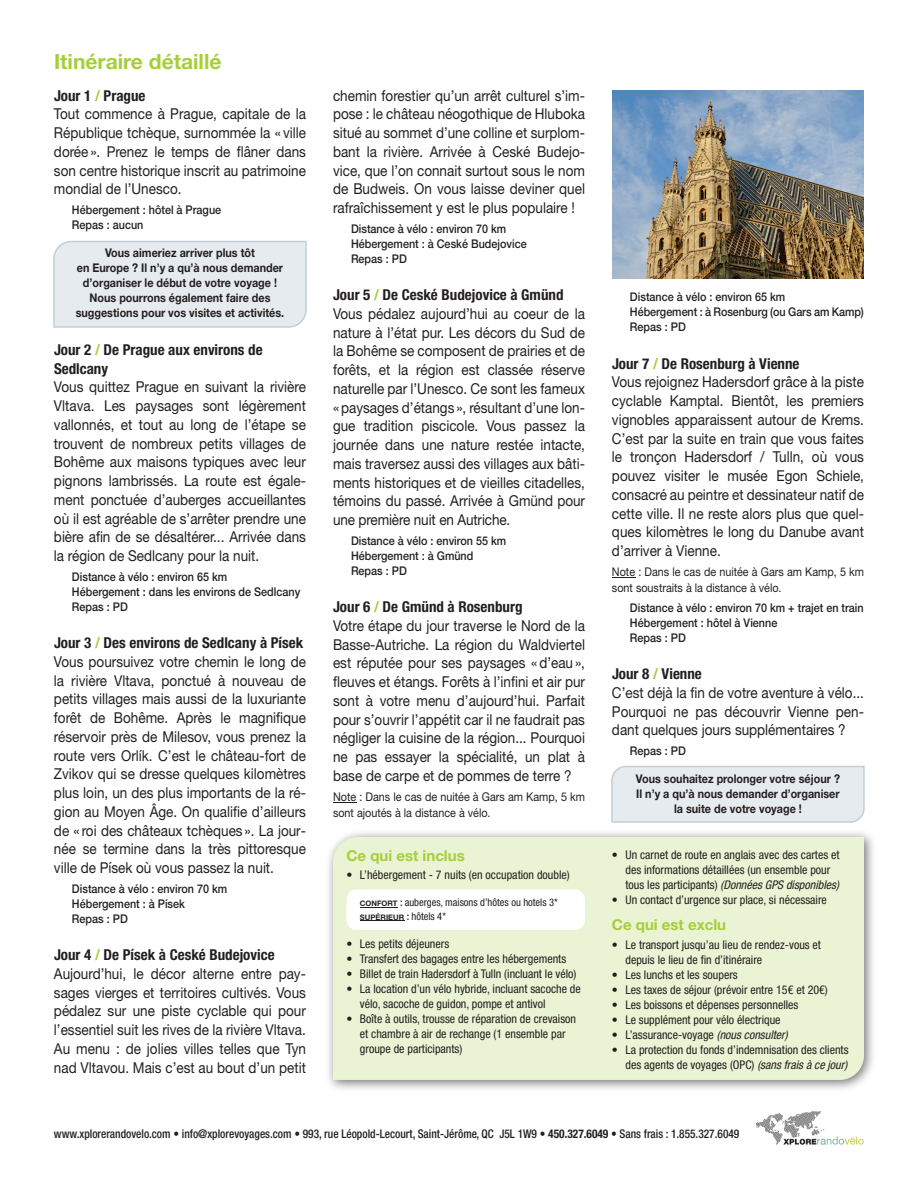
<style>
.page{position:relative;width:918px;height:1188px;background:#fff}
.page>*{position:absolute;margin:0;border:0;box-sizing:border-box;transform-origin:0 0}
.t1{font:700 21px "Helvetica Neue LT Std";color:#a6ce39}
.t2{font:15px/18.8px "Helvetica Neue LT Std";color:#231f20;scale:.9 1}
.t3{font:700 condensed 15px/18.8px "Helvetica Neue LT Std";color:#231f20}
.t4{font:700 15px "Helvetica Neue LT Std";color:#a6ce39}
.t5{font:condensed 12px/15px "Helvetica Neue LT Std";color:#231f20}
.t6{font:500 12px/15px "Helvetica Neue LT Std";color:#231f20;scale:.9 1}
.t7{font:700 12px/15px "Helvetica Neue LT Std";color:#231f20;text-align:center;scale:.9 1}
.t8{font:12px/15.8px "Helvetica Neue LT Std";color:#231f20;scale:.9 1}
.t9{font:500 condensed 12px "Helvetica Neue LT Std";color:#231f20;scale:.95 1}
.t10{font:condensed 10.5px "Helvetica Neue LT Std";color:#231f20}
.t11{font:700 7.65px "Helvetica Neue LT Std";color:#231f20}
.s1{font-weight:700;font-stretch:condensed}
.s2{font-weight:700;font-stretch:condensed;color:#a6ce39}
.s3{color:#a6ce39}
.s4{font-weight:700;font-stretch:normal;font-size:7.65px}
.s5{font-weight:500}
.s6{font-weight:500;font-stretch:condensed;font-size:10.5px}
.s7{font-weight:400;font-stretch:condensed;font-size:10.5px}
.s8{font-style:italic}
.s9{font-weight:700}
</style>
<div class="page">
<svg style="left:53px;top:240px;width:254px;height:88px;background:#e4eaee"></svg>
<svg style="left:333px;top:802px;width:23px;height:1px"></svg>
<svg style="left:611px;top:765px;width:254px;height:58px;background:#e4e9ed"></svg>
<svg style="left:612px;top:577px;width:23px;height:1px"></svg>
<img style="left:328px;top:832px;width:545px;height:257px">
<div style="left:333px;top:837px;width:531px;height:243px;background:#eaf3d4"></div>
<div style="left:346px;top:889px;width:239px;height:41px;background:#fff;border-radius:10px"></div>
<hr style="left:360px;top:907px;width:38px;height:1px;background:#231f20">
<hr style="left:360px;top:920px;width:44px;height:1px;background:#231f20">
<img style="left:612px;top:90px;width:252px;height:189px">
<img style="left:756px;top:1112px;width:108px;height:33px">
<h1 class="t1" style="left:54px;top:54px;width:169px">Itinéraire détaillé</h1>
<p class="t2" style="left:54px;top:88px;width:282px"><span class="s1">Jour 1</span> <span class="s2">/</span> <span class="s1">Prague<br></span>Tout commence à Prague, capitale de la<br>République tchèque, surnommée la « ville dorée ». Prenez le temps de flâner dans son centre historique inscrit au patrimoine mondial de l’Unesco.</p>
<p class="t6" style="left:72px;top:204px;width:167px">Hébergement : hôtel à Prague<br>Repas : aucun</p>
<p class="t7" style="left:76px;top:247px;width:233px">Vous aimeriez arriver plus tôt<br>en Europe ? Il n’y a qu’à nous demander d’organiser le début de votre voyage !<br>Nous pourrons également faire des suggestions pour vos visites et activités.</p>
<p class="t3" style="left:54px;top:342px;width:210px">Jour 2 <span class="s3">/</span> De Prague aux environs de<br>Sedlcany</p>
<p class="t2" style="left:54px;top:380px;width:282px;text-align:justify">Vous quittez Prague en suivant la rivière Vltava. Les paysages sont légèrement vallonnés, et tout au long de l’étape se trouvent de nombreux petits villages de Bohême aux maisons typiques avec leur pignons lambrissés. La route est égale&shy;ment ponctuée d’auberges accueillantes où il est agréable de s’arrêter prendre une bière afin de se désaltérer... Arrivée dans la région de Sedlcany pour la nuit.</p>
<p class="t6" style="left:72px;top:571px;width:255px">Distance à vélo : environ 65 km<br>Hébergement : dans les environs de Sedlcany<br>Repas : PD</p>
<p class="t2" style="left:54px;top:636px;width:282px"><span class="s1">Jour 3</span> <span class="s2">/</span> <span class="s1">Des environs de Sedlcany à Písek </span>Vous poursuivez votre chemin le long de la rivière Vltava, ponctué à nouveau de petits villages mais aussi de la luxuriante forêt de Bohême. Après le magnifique réservoir près de Milesov, vous prenez la route vers Orlík. C’est le château-fort de Zvikov qui se dresse quelques kilomètres plus loin, un des plus importants de la ré&shy;gion au Moyen Âge. On qualifie d’ailleurs de « roi des châteaux tchèques ». La jour&shy;née se termine dans la très pittoresque ville de Písek où vous passez la nuit.</p>
<p class="t6" style="left:72px;top:883px;width:174px">Distance à vélo : environ 70 km<br>Hébergement : à Písek<br>Repas : PD</p>
<p class="t2" style="left:54px;top:948px;width:282px"><span class="s1">Jour 4</span> <span class="s2">/</span> <span class="s1">De Písek à Ceské Budejovice </span>Aujourd’hui, le décor alterne entre pay&shy;sages vierges et territoires cultivés. Vous pédalez sur une piste cyclable qui pour l’essentiel suit les rives de la rivière Vltava.<br>Au menu : de jolies villes telles que Tyn nad Vltavou. Mais c’est au bout d’un petit</p>
<p class="t2" style="left:333px;top:88px;width:282px;text-align:justify">chemin forestier qu’un arrêt culturel s’im&shy;pose : le château néogothique de Hluboka situé au sommet d’une colline et surplom&shy;bant la rivière. Arrivée à Ceské Budejo&shy;vice, que l’on connait surtout sous le nom de Budweis. On vous laisse deviner quel rafraîchissement y est le plus populaire !</p>
<p class="t6" style="left:351px;top:223px;width:197px">Distance à vélo : environ 70 km<br>Hébergement : à Ceské Budejovice<br>Repas : PD</p>
<p class="t2" style="left:333px;top:288px;width:282px"><span class="s1">Jour 5</span> <span class="s2">/</span> <span class="s1">De Ceské Budejovice à Gmünd </span>Vous pédalez aujourd’hui au coeur de la nature à l’état pur. Les décors du Sud de la Bohême se composent de prairies et de forêts, et la région est classée réserve naturelle par l’Unesco. Ce sont les fameux « paysages d’étangs », résultant d’une lon&shy;gue tradition piscicole. Vous passez la journée dans une nature restée intacte, mais traversez aussi des villages aux bâti&shy;ments historiques et de vieilles citadelles, témoins du passé. Arrivée à Gmünd pour une première nuit en Autriche.</p>
<p class="t6" style="left:351px;top:535px;width:174px">Distance à vélo : environ 55 km<br>Hébergement : à Gmünd<br>Repas : PD</p>
<p class="t2" style="left:333px;top:600px;width:282px"><span class="s1">Jour 6</span> <span class="s2">/</span> <span class="s1">De Gmünd à Rosenburg<br></span>Votre étape du jour traverse le Nord de la Basse-Autriche. La région du Waldviertel est réputée pour ses paysages « d’eau », fleuves et étangs. Forêts à l’infini et air pur sont à votre menu d’aujourd’hui. Parfait pour s’ouvrir l’appétit car il ne faudrait pas négliger la cuisine de la région... Pourquoi ne pas essayer la spécialité, un plat à base de carpe et de pommes de terre ?</p>
<p class="t8" style="left:333px;top:791px;width:282px">Note : Dans le cas de nuitée à Gars am Kamp, 5 km sont ajoutés à la distance à vélo.</p>
<p class="t4" style="left:346px;top:850px;width:120px">Ce qui est inclus</p>
<p class="t5" style="left:346px;top:869px;width:225px">• L’hébergement - 7 nuits (en occupation double)</p>
<p class="t10" style="left:360px;top:899px;width:200px"><span class="s4">CONFORT</span> <span class="s5">:</span> auberges, maisons d’hôtes ou hotels 3*</p>
<p class="t11" style="left:360px;top:914px;width:88px">SUPÉRIEUR <span class="s6">:</span> <span class="s7">hôtels 4*</span></p>
<p class="t5" style="left:346px;top:938px;width:104px">• Les petits déjeuners</p>
<p class="t5" style="left:346px;top:953px;width:221px">• Transfert des bagages entre les hébergements</p>
<p class="t5" style="left:346px;top:968px;width:232px">• Billet de train Hadersdorf à Tulln (incluant le vélo)</p>
<p class="t5" style="left:360px;top:983px;width:222px;text-indent:-14px">• La location d’un vélo hybride, incluant sacoche de vélo, sacoche de guidon, pompe et antivol</p>
<p class="t5" style="left:360px;top:1013px;width:218px;text-indent:-14px">• Boîte à outils, trousse de réparation de crevaison et chambre à air de rechange (1 ensemble par groupe de participants)</p>
<p class="t6" style="left:630px;top:291px;width:261px">Distance à vélo : environ 65 km<br>Hébergement : à Rosenburg (ou Gars am Kamp)<br>Repas : PD</p>
<p class="t2" style="left:612px;top:356px;width:282px"><span class="s1">Jour 7</span> <span class="s2">/</span> <span class="s1">De Rosenburg à Vienne<br></span>Vous rejoignez Hadersdorf grâce à la piste cyclable Kamptal. Bientôt, les premiers vignobles apparaissent autour de Krems.<br>C’est par la suite en train que vous faites le tronçon Hadersdorf / Tulln, où vous pouvez visiter le musée Egon Schiele, consacré au peintre et dessinateur natif de cette ville. Il ne reste alors plus que quel&shy;ques kilomètres le long du Danube avant d’arriver à Vienne.</p>
<p class="t8" style="left:612px;top:566px;width:282px">Note : Dans le cas de nuitée à Gars am Kamp, 5 km sont soustraits à la distance à vélo.</p>
<p class="t6" style="left:630px;top:602px;width:261px">Distance à vélo : environ 70 km + trajet en train<br>Hébergement : hôtel à Vienne<br>Repas : PD</p>
<p class="t2" style="left:612px;top:666px;width:281px"><span class="s1">Jour 8</span> <span class="s2">/</span> <span class="s1">Vienne<br></span>C’est déjà la fin de votre aventure à vélo...<br>Pourquoi ne pas découvrir Vienne pen&shy;dant quelques jours supplémentaires ?</p>
<p class="t6" style="left:630px;top:745px;width:64px">Repas : PD</p>
<p class="t7" style="left:636px;top:773px;width:228px">Vous souhaitez prolonger votre séjour ?<br>Il n’y a qu’à nous demander d’organiser la suite de votre voyage !</p>
<p class="t5" style="left:625px;top:849px;width:216px;text-indent:-14px">• Un carnet de route en anglais avec des cartes et des informations détaillées (un ensemble pour tous les participants) <span class="s8">(Données GPS disponibles)</span></p>
<p class="t5" style="left:612px;top:894px;width:216px">• Un contact d’urgence sur place, si nécessaire</p>
<p class="t4" style="left:612px;top:919px;width:116px">Ce qui est exclu</p>
<p class="t5" style="left:625px;top:939px;width:197px;text-indent:-14px">• Le transport jusqu’au lieu de rendez-vous et depuis le lieu de fin d’itinéraire</p>
<p class="t5" style="left:612px;top:969px;width:127px">• Les lunchs et les soupers</p>
<p class="t5" style="left:612px;top:984px;width:217px">• Les taxes de séjour (prévoir entre 15€ et 20€)</p>
<p class="t5" style="left:612px;top:999px;width:188px">• Les boissons et dépenses personnelles</p>
<p class="t5" style="left:612px;top:1014px;width:170px">• Le supplément pour vélo électrique</p>
<p class="t5" style="left:612px;top:1029px;width:177px">• L’assurance-voyage <span class="s8">(nous consulter)</span></p>
<p class="t5" style="left:612px;top:1044px;width:238px;text-align:right">• La protection du fonds d’indemnisation des clients des agents de voyages (OPC) <span class="s8">(sans frais à ce jour)</span></p>
<p class="t9" style="left:54px;top:1129px;width:723px">www.xplorerandovelo.com • info@xplorevoyages.com • 993, rue Léopold-Lecourt, Saint-Jérôme, QC J5L 1W9 • <span class="s9">450.327.6049</span> • Sans frais : 1.855.327.6049</p>
</div>
